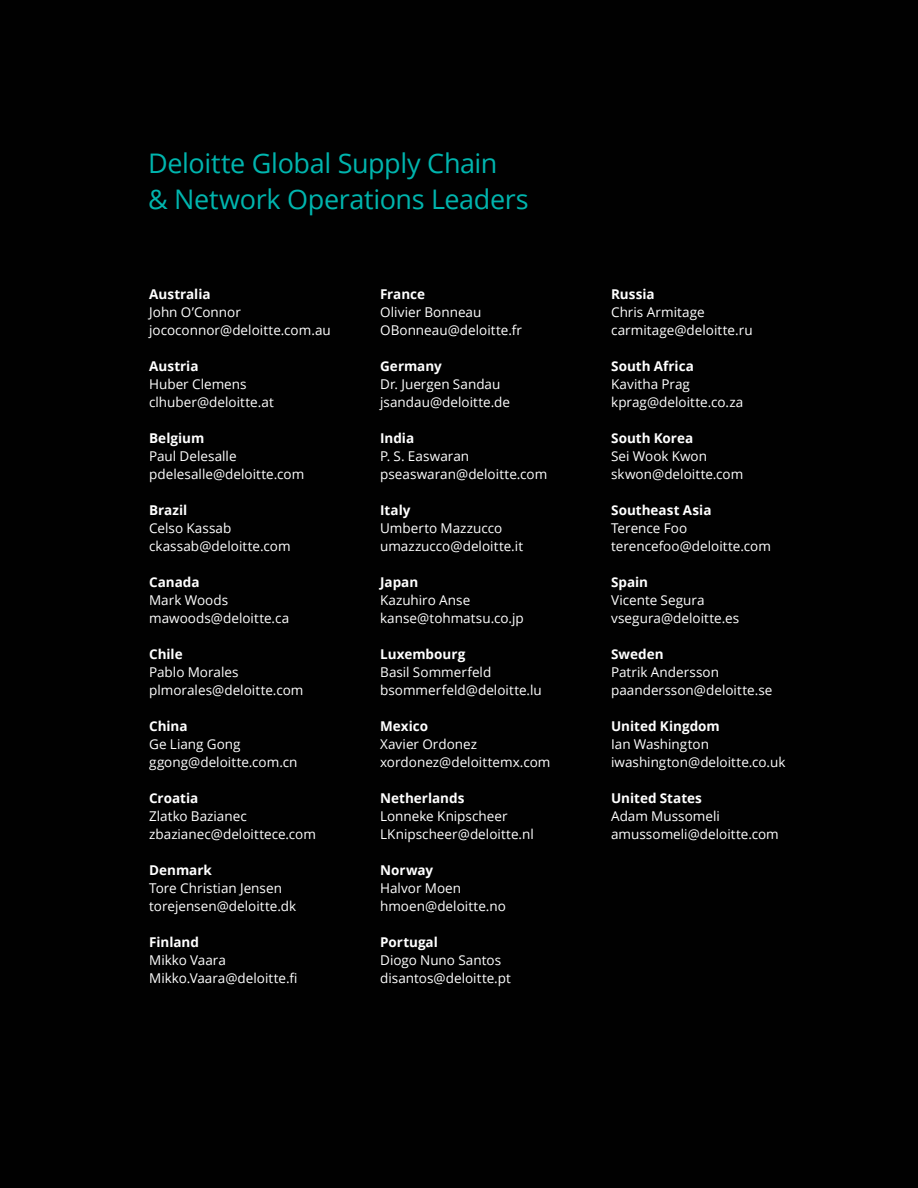
<style>
.page{position:relative;width:918px;height:1188px;background:#010101}
.page>*{position:absolute;margin:0;border:0;box-sizing:border-box;transform-origin:0 0}
.Story_heading_light{font:27px/36px "Open Sans";letter-spacing:-.015em;color:#00b5ae}
.Body_copy__white_8_5{font:13.5px "Open Sans";color:#fff}
.Body_copy__white_8_5-2{font:700 13.5px "Open Sans";color:#fff}
</style>
<div class="page">
<p class="Story_heading_light" style="left:148px;top:144px;width:382px">Deloitte Global Supply Chain<br>&amp; Network Operations Leaders</p>
<p class="Body_copy__white_8_5-2" style="left:149px;top:284px;width:63px">Australia</p>
<p class="Body_copy__white_8_5" style="left:149px;top:303px;width:93px">John O’Connor</p>
<p class="Body_copy__white_8_5" style="left:149px;top:321px;width:183px">jococonnor@deloitte.com.au</p>
<p class="Body_copy__white_8_5-2" style="left:149px;top:356px;width:51px">Austria</p>
<p class="Body_copy__white_8_5" style="left:149px;top:375px;width:99px">Huber Clemens</p>
<p class="Body_copy__white_8_5" style="left:149px;top:393px;width:126px">clhuber@deloitte.at</p>
<p class="Body_copy__white_8_5-2" style="left:149px;top:428px;width:57px">Belgium</p>
<p class="Body_copy__white_8_5" style="left:149px;top:447px;width:89px">Paul Delesalle</p>
<p class="Body_copy__white_8_5" style="left:149px;top:465px;width:157px">pdelesalle@deloitte.com</p>
<p class="Body_copy__white_8_5-2" style="left:149px;top:500px;width:40px">Brazil</p>
<p class="Body_copy__white_8_5" style="left:149px;top:519px;width:84px">Celso Kassab</p>
<p class="Body_copy__white_8_5" style="left:149px;top:537px;width:143px">ckassab@deloitte.com</p>
<p class="Body_copy__white_8_5-2" style="left:149px;top:572px;width:52px">Canada</p>
<p class="Body_copy__white_8_5" style="left:149px;top:591px;width:81px">Mark Woods</p>
<p class="Body_copy__white_8_5" style="left:149px;top:609px;width:142px">mawoods@deloitte.ca</p>
<p class="Body_copy__white_8_5-2" style="left:149px;top:644px;width:35px">Chile</p>
<p class="Body_copy__white_8_5" style="left:149px;top:663px;width:91px">Pablo Morales</p>
<p class="Body_copy__white_8_5" style="left:149px;top:681px;width:156px">plmorales@deloitte.com</p>
<p class="Body_copy__white_8_5-2" style="left:149px;top:716px;width:40px">China</p>
<p class="Body_copy__white_8_5" style="left:149px;top:735px;width:93px">Ge Liang Gong</p>
<p class="Body_copy__white_8_5" style="left:149px;top:753px;width:150px">ggong@deloitte.com.cn</p>
<p class="Body_copy__white_8_5-2" style="left:149px;top:788px;width:51px">Croatia</p>
<p class="Body_copy__white_8_5" style="left:149px;top:807px;width:99px">Zlatko Bazianec</p>
<p class="Body_copy__white_8_5" style="left:149px;top:825px;width:168px">zbazianec@deloittece.com</p>
<p class="Body_copy__white_8_5-2" style="left:149px;top:860px;width:64px">Denmark</p>
<p class="Body_copy__white_8_5" style="left:149px;top:879px;width:134px">Tore Christian Jensen</p>
<p class="Body_copy__white_8_5" style="left:149px;top:897px;width:149px">torejensen@deloitte.dk</p>
<p class="Body_copy__white_8_5-2" style="left:149px;top:932px;width:51px">Finland</p>
<p class="Body_copy__white_8_5" style="left:149px;top:951px;width:78px">Mikko Vaara</p>
<p class="Body_copy__white_8_5" style="left:149px;top:969px;width:150px">Mikko.Vaara@deloitte.fi</p>
<p class="Body_copy__white_8_5-2" style="left:380px;top:284px;width:47px">France</p>
<p class="Body_copy__white_8_5" style="left:380px;top:303px;width:103px">Olivier Bonneau</p>
<p class="Body_copy__white_8_5" style="left:380px;top:321px;width:143px">OBonneau@deloitte.fr</p>
<p class="Body_copy__white_8_5-2" style="left:380px;top:356px;width:63px">Germany</p>
<p class="Body_copy__white_8_5" style="left:380px;top:375px;width:122px">Dr. Juergen Sandau</p>
<p class="Body_copy__white_8_5" style="left:380px;top:393px;width:131px">jsandau@deloitte.de</p>
<p class="Body_copy__white_8_5-2" style="left:380px;top:428px;width:36px">India</p>
<p class="Body_copy__white_8_5" style="left:380px;top:447px;width:91px">P. S. Easwaran</p>
<p class="Body_copy__white_8_5" style="left:380px;top:465px;width:169px">pseaswaran@deloitte.com</p>
<p class="Body_copy__white_8_5-2" style="left:380px;top:500px;width:32px">Italy</p>
<p class="Body_copy__white_8_5" style="left:380px;top:519px;width:124px">Umberto Mazzucco</p>
<p class="Body_copy__white_8_5" style="left:380px;top:537px;width:144px">umazzucco@deloitte.it</p>
<p class="Body_copy__white_8_5-2" style="left:380px;top:572px;width:40px">Japan</p>
<p class="Body_copy__white_8_5" style="left:380px;top:591px;width:92px">Kazuhiro Anse</p>
<p class="Body_copy__white_8_5" style="left:380px;top:609px;width:145px">kanse@tohmatsu.co.jp</p>
<p class="Body_copy__white_8_5-2" style="left:380px;top:644px;width:87px">Luxembourg</p>
<p class="Body_copy__white_8_5" style="left:380px;top:663px;width:113px">Basil Sommerfeld</p>
<p class="Body_copy__white_8_5" style="left:380px;top:681px;width:163px">bsommerfeld@deloitte.lu</p>
<p class="Body_copy__white_8_5-2" style="left:380px;top:716px;width:50px">Mexico</p>
<p class="Body_copy__white_8_5" style="left:380px;top:735px;width:99px">Xavier Ordonez</p>
<p class="Body_copy__white_8_5" style="left:380px;top:753px;width:172px">xordonez@deloittemx.com</p>
<p class="Body_copy__white_8_5-2" style="left:380px;top:788px;width:86px">Netherlands</p>
<p class="Body_copy__white_8_5" style="left:380px;top:807px;width:129px">Lonneke Knipscheer</p>
<p class="Body_copy__white_8_5" style="left:380px;top:825px;width:155px">LKnipscheer@deloitte.nl</p>
<p class="Body_copy__white_8_5-2" style="left:380px;top:860px;width:55px">Norway</p>
<p class="Body_copy__white_8_5" style="left:380px;top:879px;width:83px">Halvor Moen</p>
<p class="Body_copy__white_8_5" style="left:380px;top:897px;width:127px">hmoen@deloitte.no</p>
<p class="Body_copy__white_8_5-2" style="left:380px;top:932px;width:59px">Portugal</p>
<p class="Body_copy__white_8_5" style="left:380px;top:951px;width:122px">Diogo Nuno Santos</p>
<p class="Body_copy__white_8_5" style="left:380px;top:969px;width:132px">disantos@deloitte.pt</p>
<p class="Body_copy__white_8_5-2" style="left:611px;top:284px;width:45px">Russia</p>
<p class="Body_copy__white_8_5" style="left:611px;top:303px;width:95px">Chris Armitage</p>
<p class="Body_copy__white_8_5" style="left:611px;top:321px;width:143px">carmitage@deloitte.ru</p>
<p class="Body_copy__white_8_5-2" style="left:611px;top:356px;width:84px">South Africa</p>
<p class="Body_copy__white_8_5" style="left:611px;top:375px;width:80px">Kavitha Prag</p>
<p class="Body_copy__white_8_5" style="left:611px;top:393px;width:134px">kprag@deloitte.co.za</p>
<p class="Body_copy__white_8_5-2" style="left:611px;top:428px;width:84px">South Korea</p>
<p class="Body_copy__white_8_5" style="left:611px;top:447px;width:97px">Sei Wook Kwon</p>
<p class="Body_copy__white_8_5" style="left:611px;top:465px;width:134px">skwon@deloitte.com</p>
<p class="Body_copy__white_8_5-2" style="left:611px;top:500px;width:102px">Southeast Asia</p>
<p class="Body_copy__white_8_5" style="left:611px;top:519px;width:78px">Terence Foo</p>
<p class="Body_copy__white_8_5" style="left:611px;top:537px;width:161px">terencefoo@deloitte.com</p>
<p class="Body_copy__white_8_5-2" style="left:611px;top:572px;width:39px">Spain</p>
<p class="Body_copy__white_8_5" style="left:611px;top:591px;width:95px">Vicente Segura</p>
<p class="Body_copy__white_8_5" style="left:611px;top:609px;width:130px">vsegura@deloitte.es</p>
<p class="Body_copy__white_8_5-2" style="left:611px;top:644px;width:54px">Sweden</p>
<p class="Body_copy__white_8_5" style="left:611px;top:663px;width:110px">Patrik Andersson</p>
<p class="Body_copy__white_8_5" style="left:611px;top:681px;width:163px">paandersson@deloitte.se</p>
<p class="Body_copy__white_8_5-2" style="left:611px;top:716px;width:110px">United Kingdom</p>
<p class="Body_copy__white_8_5" style="left:611px;top:735px;width:99px">Ian Washington</p>
<p class="Body_copy__white_8_5" style="left:611px;top:753px;width:176px">iwashington@deloitte.co.uk</p>
<p class="Body_copy__white_8_5-2" style="left:611px;top:788px;width:92px">United States</p>
<p class="Body_copy__white_8_5" style="left:611px;top:807px;width:110px">Adam Mussomeli</p>
<p class="Body_copy__white_8_5" style="left:611px;top:825px;width:169px">amussomeli@deloitte.com</p>
</div>
